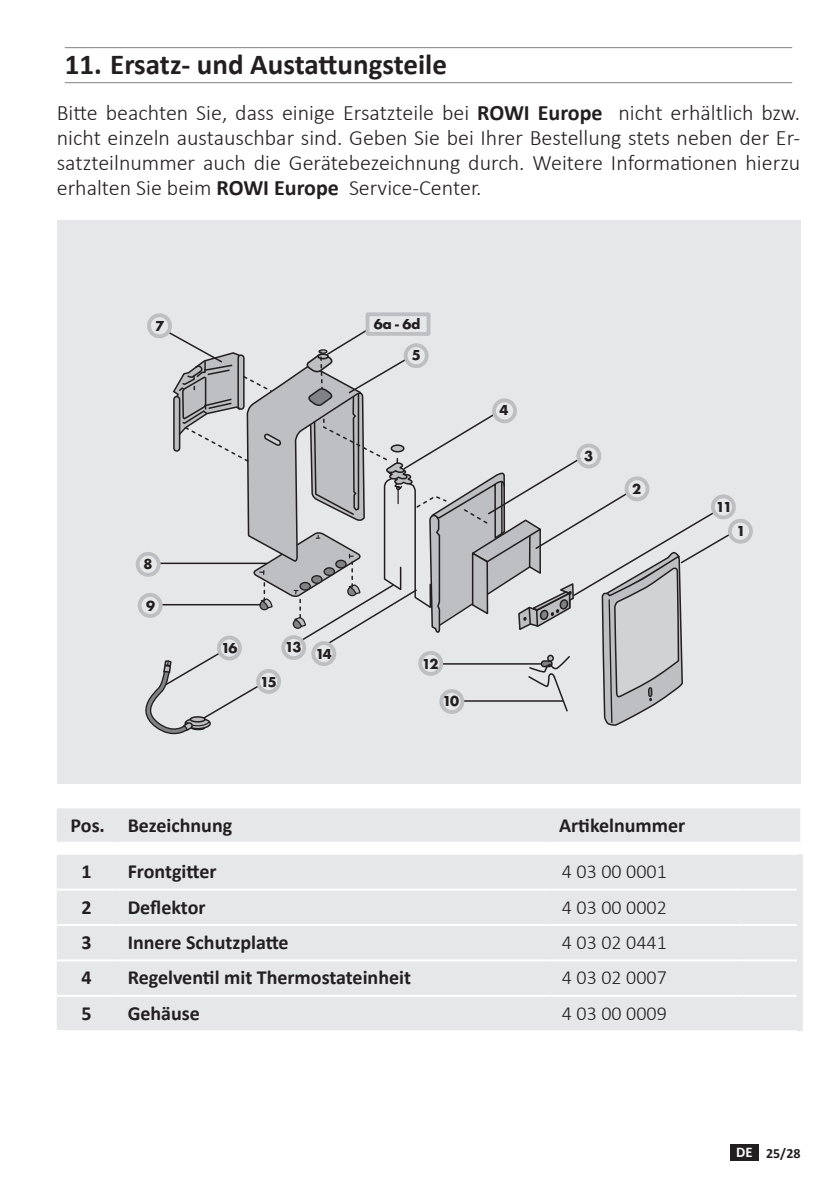
<style>
.page{position:relative;width:840px;height:1191px;background:#fff}
.page>*{position:absolute;margin:0;border:0;box-sizing:border-box;transform-origin:0 0}
.t1{font:700 29px "Calibri";color:#231f20}
.t2{font:300 22px/25px "Calibri";color:#231f20;text-align:justify}
.t3{font:700 20px "Calibri";color:#231f20}
.t4{font:300 20px "Calibri";color:#231f20}
.t5{font:700 15px "Futura T";letter-spacing:-.1em;color:#231f20}
.t6{font:700 14px "Calibri";color:#231f20}
.s1{font-weight:700}
.s2{font-size:14.8px;color:#fff}
</style>
<div class="page">
<div style="left:729px;top:1144px;width:29px;height:16px;background:#231f20"></div>
<hr style="left:65px;top:47px;width:726px;height:1px;background:#808285">
<hr style="left:65px;top:82px;width:726px;height:1px;background:#808285">
<div style="left:57px;top:220px;width:742px;height:563px;background:#e6e7e9"></div>
<div style="left:138px;top:593px;width:24px;height:25px;border:4px solid #bebfc2;border-radius:50%"></div>
<div style="left:136px;top:552px;width:24px;height:25px;border:4px solid #bebfc2;border-radius:50%"></div>
<div style="left:727px;top:519px;width:25px;height:24px;border:4px solid #bebfc2;border-radius:50%"></div>
<div style="left:710px;top:494px;width:25px;height:25px;border:4px solid #bebfc2;border-radius:50%"></div>
<svg style="left:145px;top:312px;width:587px;height:422px"></svg>
<div style="left:57px;top:808px;width:742px;height:33px;background:#e6e7e9"></div>
<svg style="left:57px;top:841px;width:59px;height:1px"></svg>
<svg style="left:116px;top:841px;width:431px;height:1px"></svg>
<svg style="left:547px;top:841px;width:252px;height:1px"></svg>
<div style="left:57px;top:854px;width:745px;height:177px;background:#e6e7e9"></div>
<hr style="left:57px;top:888px;width:59px;height:2px;background:#fff">
<hr style="left:116px;top:888px;width:434px;height:2px;background:#fff">
<hr style="left:550px;top:888px;width:193px;height:2px;background:#fff">
<hr style="left:743px;top:888px;width:53px;height:2px;background:#fff">
<hr style="left:57px;top:924px;width:59px;height:2px;background:#fff">
<hr style="left:116px;top:924px;width:434px;height:2px;background:#fff">
<hr style="left:550px;top:924px;width:193px;height:2px;background:#fff">
<hr style="left:743px;top:924px;width:53px;height:2px;background:#fff">
<hr style="left:57px;top:959px;width:59px;height:2px;background:#fff">
<hr style="left:116px;top:959px;width:434px;height:2px;background:#fff">
<hr style="left:550px;top:959px;width:193px;height:2px;background:#fff">
<hr style="left:743px;top:959px;width:53px;height:2px;background:#fff">
<hr style="left:57px;top:994px;width:59px;height:2px;background:#fff">
<hr style="left:116px;top:994px;width:434px;height:2px;background:#fff">
<hr style="left:550px;top:994px;width:193px;height:2px;background:#fff">
<hr style="left:743px;top:994px;width:53px;height:2px;background:#fff">
<hr style="left:57px;top:1030px;width:59px;height:2px;background:#fff">
<hr style="left:116px;top:1030px;width:434px;height:2px;background:#fff">
<hr style="left:550px;top:1030px;width:193px;height:2px;background:#fff">
<hr style="left:743px;top:1030px;width:53px;height:2px;background:#fff">
<h1 class="t1" style="left:65px;top:44px;width:383px">11. Ersatz- und Austattungsteile</h1>
<p class="t2" style="left:57px;top:100px;width:744px">Bitte beachten Sie, dass einige Ersatzteile bei <span class="s1">ROWI Europe</span> nicht erhältlich bzw. nicht einzeln austauschbar sind. Geben Sie bei Ihrer Bestellung stets neben der Er&shy;satzteilnummer auch die Gerätebezeichnung durch. Weitere Informationen hierzu erhalten Sie beim <span class="s1">ROWI Europe</span> Service-Center.</p>
<p class="t5" style="left:155px;top:317px;width:11px">7</p>
<p class="t5" style="left:373px;top:315px;width:48px">6a - 6d</p>
<p class="t5" style="left:143px;top:555px;width:11px">8</p>
<p class="t5" style="left:146px;top:597px;width:11px">9</p>
<p class="t5" style="left:221px;top:639px;width:18px">16</p>
<p class="t5" style="left:260px;top:673px;width:18px">15</p>
<p class="t5" style="left:285px;top:642px;width:49px">13 14</p>
<p class="t5" style="left:411px;top:346px;width:11px">5</p>
<p class="t5" style="left:499px;top:401px;width:11px">4</p>
<p class="t5" style="left:421px;top:654px;width:18px">12</p>
<p class="t5" style="left:442px;top:692px;width:18px">10</p>
<p class="t5" style="left:584px;top:447px;width:11px">3</p>
<p class="t5" style="left:631px;top:480px;width:11px">2</p>
<p class="t5" style="left:715px;top:498px;width:18px">11</p>
<p class="t5" style="left:736px;top:522px;width:11px">1</p>
<p class="t3" style="left:70px;top:811px;width:163px">Pos. Bezeichnung</p>
<p class="t3" style="left:558px;top:811px;width:128px">Artikelnummer</p>
<p class="t3" style="left:81px;top:857px;width:12px">1</p>
<p class="t3" style="left:128px;top:857px;width:90px">Frontgitter</p>
<p class="t4" style="left:561px;top:859px;width:106px">4 03 00 0001</p>
<p class="t3" style="left:81px;top:893px;width:12px">2</p>
<p class="t3" style="left:128px;top:893px;width:79px">Deflektor</p>
<p class="t4" style="left:561px;top:894px;width:106px">4 03 00 0002</p>
<p class="t3" style="left:81px;top:928px;width:12px">3</p>
<p class="t3" style="left:128px;top:928px;width:162px">Innere Schutzplatte</p>
<p class="t4" style="left:561px;top:930px;width:106px">4 03 02 0441</p>
<p class="t3" style="left:81px;top:963px;width:12px">4</p>
<p class="t3" style="left:128px;top:963px;width:285px">Regelventil mit Thermostateinheit</p>
<p class="t4" style="left:561px;top:965px;width:106px">4 03 02 0007</p>
<p class="t3" style="left:81px;top:999px;width:12px">5</p>
<p class="t3" style="left:128px;top:999px;width:74px">Gehäuse</p>
<p class="t4" style="left:561px;top:1000px;width:106px">4 03 00 0009</p>
<p class="t6" style="left:735px;top:1143px;width:66px"><span class="s2">DE</span> 25/28</p>
</div>
